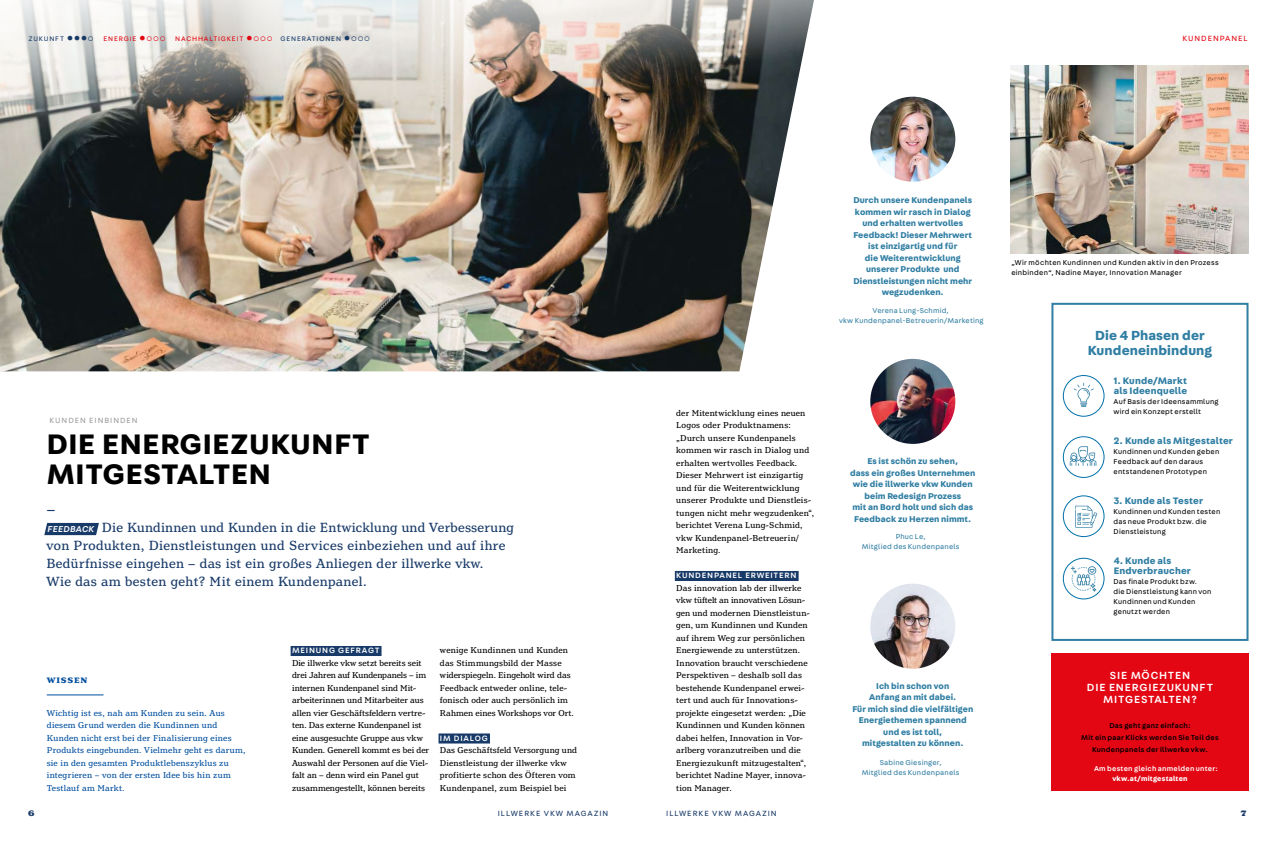
<style>
.page{position:relative;width:1276px;height:842px;background:#fff}
.page>*{position:absolute;margin:0;border:0;box-sizing:border-box;transform-origin:0 0}
.t1{font:700 30px/30px "Fabriga";letter-spacing:.025em;color:#000}
.t2{font:14px/18px "Henriette";letter-spacing:.03em;color:#183a68}
.t3{font:700 14px/15px "Fabriga";letter-spacing:.01em;color:#307ea3;text-align:center}
.t4{font:500 12px "Fabriga";color:#183a68}
.t5{font:500 11px/12px "Fabriga";letter-spacing:.075em;color:#fff;text-align:center}
.t6{font:700 11px "Henriette";letter-spacing:.07em;color:#004f9f}
.t7{font:800 11px "Henriette";color:#183a68}
.t8{font:700 10px/10px "Fabriga";letter-spacing:.02em;color:#307ea3}
.t9{font:9px/12.5px "Henriette";letter-spacing:.02em;color:#000}
.t10{font:700 9px/11.5px "Fabriga";letter-spacing:.01em;color:#307ea3;text-align:center}
.t11{font:9px/12.5px "Henriette";letter-spacing:.035em;color:#004f9f}
.t12{font:500 8.2px "Fabriga";letter-spacing:.1em;color:#fff}
.t13{font:8px "Fabriga";letter-spacing:.12em;color:#183a68}
.t14{font:8px "Fabriga";letter-spacing:.12em;color:#9d9d9c}
.t15{font:8px "Fabriga";letter-spacing:.12em;color:#e30613}
.t16{font:7.5px/10px "Fabriga";letter-spacing:.03em;color:#000}
.t17{font:7.5px/10px "Fabriga";letter-spacing:.03em;color:#307ea3;text-align:center}
.t18{font:500 7.5px/12px "Fabriga";letter-spacing:.03em;color:#000;text-align:center}
.t19{font:500 7.5px "Fabriga";letter-spacing:.03em;color:#fff}
.t20{font:700 7.5px "Fabriga";letter-spacing:.03em;color:#fff}
.t21{font:7px "Fabriga";letter-spacing:.12em;color:#e30613}
.t22{font:7px "Fabriga";letter-spacing:.12em;color:#183a68}
.s1{color:#183a68}
.s2{font-family:"Fabriga";font-weight:500;font-style:italic;font-size:9.1px;color:#fff}
</style>
<div class="page">
<img style="left:0;top:168px;width:781px;height:203px">
<img style="left:1010px;top:66px;width:238px;height:187px">
<div style="left:291px;top:646px;width:90px;height:10px;background:#183a68"></div>
<div style="left:438px;top:733px;width:52px;height:10px;background:#183a68"></div>
<div style="left:675px;top:571px;width:123px;height:10px;background:#183a68"></div>
<img style="left:870px;top:584px;width:85px;height:85px;border-radius:43px">
<img style="left:870px;top:97px;width:85px;height:85px;border-radius:43px">
<img style="left:0;top:0;width:1091px;height:168px">
<img style="left:870px;top:359px;width:85px;height:85px;border-radius:43px">
<div style="left:1051px;top:303px;width:197px;height:338px;border:2px solid #307ea3"></div>
<div style="left:1063px;top:375px;width:41px;height:42px;border:1px solid #0170a9;border-radius:50%"></div>
<div style="left:1063px;top:436px;width:41px;height:42px;border:1px solid #0170a9;border-radius:50%"></div>
<div style="left:1063px;top:495px;width:41px;height:42px;border:1px solid #0170a9;border-radius:50%"></div>
<div style="left:1063px;top:558px;width:41px;height:41px;border:1px solid #0170a9;border-radius:50%"></div>
<svg style="left:1073px;top:383px;width:20px;height:24px"></svg>
<svg style="left:1069px;top:446px;width:27px;height:20px"></svg>
<svg style="left:1075px;top:506px;width:22px;height:22px"></svg>
<svg style="left:1070px;top:566px;width:26px;height:26px"></svg>
<div style="left:1051px;top:653px;width:197px;height:138px;background:#e30613"></div>
<svg style="left:44px;top:523px;width:55px;height:12px"></svg>
<hr style="left:47px;top:694px;width:56px;height:1px;background:#004f9f">
<p class="t22" style="left:28px;top:34px;width:67px">ZUKUNFT ●●●○</p>
<p class="t21" style="left:104px;top:34px;width:63px">ENERGIE ●○○○</p>
<p class="t21" style="left:175px;top:34px;width:196px">NACHHALTIGKEIT ●○○○ <span class="s1">GENERATIONEN</span> <span class="s1">●○○○</span></p>
<p class="t14" style="left:50px;top:415px;width:90px">KUNDEN EINBINDEN</p>
<h1 class="t1" style="left:47px;top:427px;width:324px">DIE ENERGIEZUKUNFT<br>MITGESTALTEN</h1>
<h3 class="t4" style="left:46px;top:502px;width:11px">—</h3>
<p class="t2" style="left:46px;top:519px;width:469px"><span class="s2">FEEDBACK</span> Die Kundinnen und Kunden in die Entwicklung und Verbesserung von Produkten, Dienstleistungen und Services einbeziehen und auf ihre Bedürfnisse eingehen – das ist ein großes Anliegen der illwerke vkw.<br>Wie das am besten geht? Mit einem Kundenpanel.</p>
<p class="t6" style="left:47px;top:673px;width:42px">wissen</p>
<p class="t11" style="left:47px;top:707px;width:200px">Wichtig ist es, nah am Kunden zu sein. Aus diesem Grund werden die Kundinnen und Kunden nicht erst bei der Finalisierung eines Produkts eingebunden. Vielmehr geht es darum, sie in den gesamten Produktlebenszyklus zu integrieren – von der ersten Idee bis hin zum Testlauf am Markt.</p>
<p class="t12" style="left:292px;top:645px;width:89px">MEINUNG GEFRAGT</p>
<p class="t9" style="left:292px;top:657px;width:139px">Die illwerke vkw setzt bereits seit drei Jahren auf Kundenpanels – im internen Kundenpanel sind Mit&shy;arbeiterinnen und Mitarbeiter aus allen vier Geschäftsfeldern vertre&shy;ten. Das externe Kundenpanel ist eine ausgesuchte Gruppe aus vkw Kunden. Generell kommt es bei der Auswahl der Personen auf die Viel&shy;falt an – denn wird ein Panel gut zusammengestellt, können bereits</p>
<p class="t9" style="left:440px;top:644px;width:135px">wenige Kundinnen und Kunden das Stimmungsbild der Masse widerspiegeln. Eingeholt wird das<br>Feedback entweder online, tele&shy;fonisch oder auch persönlich im<br>Rahmen eines Workshops vor Ort.</p>
<p class="t12" style="left:440px;top:733px;width:49px">IM DIALOG</p>
<p class="t9" style="left:440px;top:744px;width:139px">Das Geschäftsfeld Versorgung und Dienstleistung der illwerke vkw profitierte schon des Öfteren vom Kundenpanel, zum Beispiel bei</p>
<p class="t15" style="left:1182px;top:33px;width:67px">KUNDENPANEL</p>
<p class="t10" style="left:853px;top:194px;width:120px">Durch unsere Kundenpanels kommen wir rasch in Dialog und erhalten wertvolles<br>Feedback! Dieser Mehrwert ist einzigartig und für<br>die Weiterentwicklung unserer Produkte und<br>Dienstleistungen nicht mehr wegzudenken.</p>
<p class="t17" style="left:839px;top:305px;width:146px">Verena Lung-Schmid,<br>vkw Kundenpanel-Betreuerin/Marketing</p>
<p class="t9" style="left:676px;top:407px;width:139px">der Mitentwicklung eines neuen<br>Logos oder Produktnamens: „Durch unsere Kundenpanels kommen wir rasch in Dialog und erhalten wertvolles Feedback.<br>Dieser Mehrwert ist einzigartig und für die Weiterentwicklung unserer Produkte und Dienstleis&shy;tungen nicht mehr wegzudenken“, berichtet Verena Lung-Schmid, vkw Kundenpanel-Betreuerin/<br>Marketing.</p>
<p class="t12" style="left:676px;top:570px;width:122px">KUNDENPANEL ERWEITERN</p>
<p class="t9" style="left:676px;top:582px;width:135px">Das innovation lab der illwerke vkw tüftelt an innovativen Lösun&shy;gen und modernen Dienstleistun&shy;gen, um Kundinnen und Kunden auf ihrem Weg zur persönlichen<br>Energiewende zu unterstützen.<br>Innovation braucht verschiedene<br>Perspektiven – deshalb soll das bestehende Kundenpanel erwei&shy;tert und auch für Innovations&shy;projekte eingesetzt werden: „Die<br>Kundinnen und Kunden können dabei helfen, Innovation in Vor&shy;arlberg voranzutreiben und die<br>Energiezukunft mitzugestalten“, berichtet Nadine Mayer, innova&shy;tion Manager.</p>
<p class="t10" style="left:850px;top:455px;width:127px">Es ist schön zu sehen,<br>dass ein großes Unternehmen wie die illwerke vkw Kunden beim Redesign Prozess<br>mit an Bord holt und sich das<br>Feedback zu Herzen nimmt.</p>
<p class="t17" style="left:861px;top:531px;width:99px">Phuc Le,<br>Mitglied des Kundenpanels</p>
<p class="t10" style="left:852px;top:680px;width:122px">Ich bin schon von<br>Anfang an mit dabei.<br>Für mich sind die vielfältigen<br>Energiethemen spannend und es ist toll,<br>mitgestalten zu können.</p>
<p class="t17" style="left:861px;top:757px;width:99px">Sabine Giesinger,<br>Mitglied des Kundenpanels</p>
<p class="t16" style="left:1011px;top:257px;width:209px">„Wir möchten Kundinnen und Kunden aktiv in den Prozess einbinden“, Nadine Mayer, Innovation Manager</p>
<h2 class="t3" style="left:1087px;top:327px;width:126px">Die 4 Phasen der<br>Kundeneinbindung</h2>
<p class="t8" style="left:1113px;top:376px;width:75px">1. Kunde/Markt als Ideenquelle</p>
<p class="t16" style="left:1113px;top:397px;width:106px">Auf Basis der Ideensammlung wird ein Konzept erstellt</p>
<p class="t8" style="left:1113px;top:436px;width:121px">2. Kunde als Mitgestalter</p>
<p class="t16" style="left:1113px;top:447px;width:107px">Kundinnen und Kunden geben<br>Feedback auf den daraus entstandenen Prototypen</p>
<p class="t8" style="left:1113px;top:496px;width:91px">3. Kunde als Tester</p>
<p class="t16" style="left:1113px;top:507px;width:108px">Kundinnen und Kunden testen das neue Produkt bzw. die<br>Dienstleistung</p>
<p class="t8" style="left:1113px;top:556px;width:79px">4. Kunde als<br>Endverbraucher</p>
<p class="t16" style="left:1113px;top:577px;width:99px">Das finale Produkt bzw.<br>die Dienstleistung kann von<br>Kundinnen und Kunden genutzt werden</p>
<p class="t5" style="left:1087px;top:669px;width:128px">SIE MÖCHTEN<br>DIE ENERGIEZUKUNFT<br>MITGESTALTEN?</p>
<p class="t18" style="left:1081px;top:719px;width:139px">Das geht ganz einfach:<br>Mit ein paar Klicks werden Sie Teil des<br>Kundenpanels der illwerke vkw.</p>
<p class="t19" style="left:1094px;top:763px;width:126px">Am besten gleich anmelden unter:</p>
<p class="t20" style="left:1112px;top:773px;width:77px">vkw.at/mitgestalten</p>
<p class="t7" style="left:28px;top:806px;width:8px">6</p>
<p class="t13" style="left:498px;top:808px;width:112px">ILLWERKE VKW MAGAZIN</p>
<p class="t13" style="left:666px;top:808px;width:112px">ILLWERKE VKW MAGAZIN</p>
<p class="t7" style="left:1241px;top:806px;width:7px">7</p>
</div>
